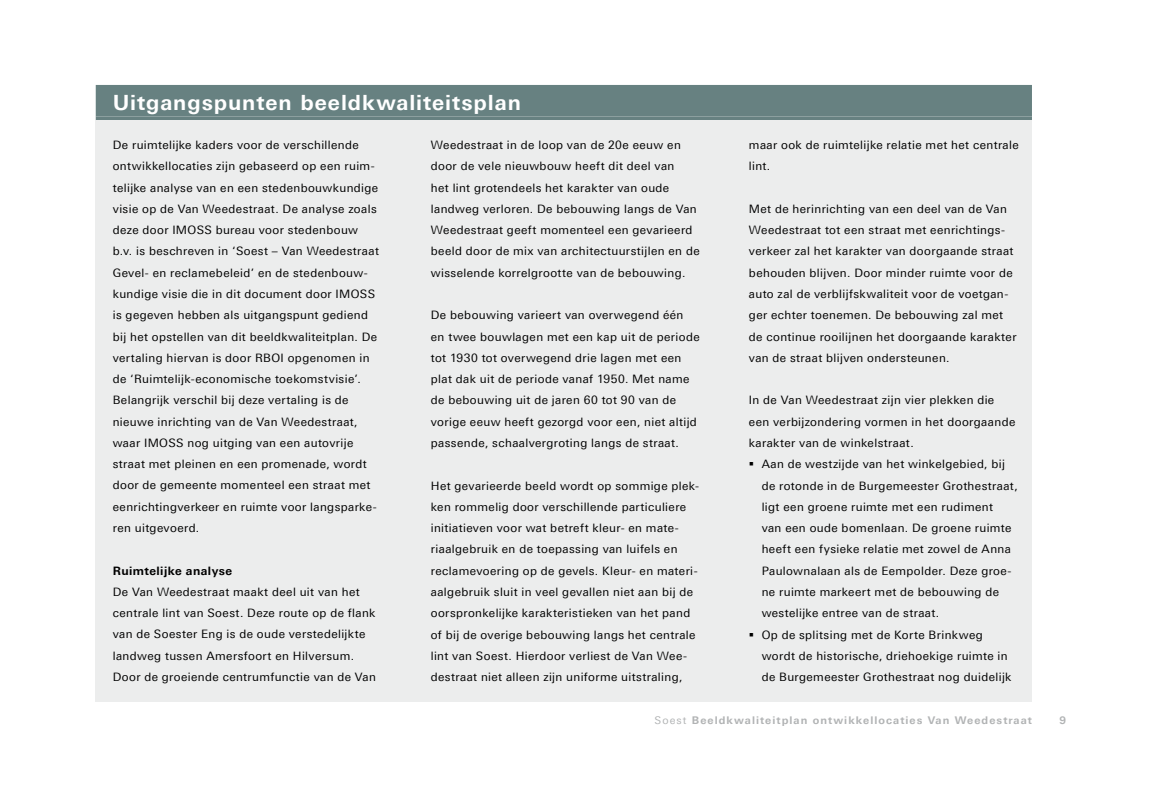
<style>
.page{position:relative;width:1149px;height:798px;background:#fff}
.page>*{position:absolute;margin:0;border:0;box-sizing:border-box;transform-origin:0 0}
.t1{font:700 21px "LT Univers Basic";letter-spacing:.045em;color:#fff}
.t2{font:11.7px/21.3px "LT Univers Basic";letter-spacing:.035em;color:#000}
.t3{font:700 11.7px "LT Univers Basic";letter-spacing:.035em;color:#000}
.t4{font:700 10.65px "LT Univers Basic";letter-spacing:.1em;color:#b1b3b4}
.t5{font:700 10.5px "LT Univers Basic";color:#b1b3b4}
.s1{font-weight:400}
</style>
<div class="page">
<div style="left:96px;top:85px;width:935px;height:31px;background:#678181"></div>
<div style="left:96px;top:116px;width:935px;height:6px;background:#678181"></div>
<div style="left:96px;top:120px;width:935px;height:582px;background:#eceded"></div>
<h1 class="t1" style="left:113px;top:90px;width:409px">Uitgangspunten beeldkwaliteitsplan</h1>
<p class="t2" style="left:113px;top:134px;width:267px">De ruimtelijke kaders voor de verschillende ontwikkellocaties zijn gebaseerd op een ruim&shy;telijke analyse van en een stedenbouwkundige visie op de Van Weedestraat. De analyse zoals deze door IMOSS bureau voor stedenbouw b.v. is beschreven in ‘Soest – Van Weedestraat Gevel- en reclamebeleid’ en de stedenbouw&shy;kundige visie die in dit document door IMOSS is gegeven hebben als uitgangspunt gediend bij het opstellen van dit beeldkwaliteitplan. De vertaling hiervan is door RBOI opgenomen in de ‘Ruimtelijk-economische toekomstvisie’.<br>Belangrijk verschil bij deze vertaling is de nieuwe inrichting van de Van Weedestraat, waar IMOSS nog uitging van een autovrije straat met pleinen en een promenade, wordt door de gemeente momenteel een straat met eenrichtingverkeer en ruimte voor langsparke&shy;ren uitgevoerd.</p>
<p class="t3" style="left:113px;top:563px;width:121px">Ruimtelijke analyse</p>
<p class="t2" style="left:113px;top:581px;width:265px">De Van Weedestraat maakt deel uit van het centrale lint van Soest. Deze route op de flank van de Soester Eng is de oude verstedelijkte landweg tussen Amersfoort en Hilversum.<br>Door de groeiende centrumfunctie van de Van</p>
<p class="t2" style="left:430px;top:134px;width:270px">Weedestraat in de loop van de 20e eeuw en door de vele nieuwbouw heeft dit deel van<br>het lint grotendeels het karakter van oude landweg verloren. De bebouwing langs de Van Weedestraat geeft momenteel een gevarieerd beeld door de mix van architectuurstijlen en de wisselende korrelgrootte van de bebouwing.</p>
<p class="t2" style="left:430px;top:304px;width:270px">De bebouwing varieert van overwegend één en twee bouwlagen met een kap uit de periode tot 1930 tot overwegend drie lagen met een plat dak uit de periode vanaf 1950. Met name de bebouwing uit de jaren 60 tot 90 van de vorige eeuw heeft gezorgd voor een, niet altijd passende, schaalvergroting langs de straat.</p>
<p class="t2" style="left:430px;top:474px;width:270px">Het gevarieerde beeld wordt op sommige plek&shy;ken rommelig door verschillende particuliere initiatieven voor wat betreft kleur- en mate&shy;riaalgebruik en de toepassing van luifels en reclamevoering op de gevels. Kleur- en materi&shy;aalgebruik sluit in veel gevallen niet aan bij de oorspronkelijke karakteristieken van het pand of bij de overige bebouwing langs het centrale lint van Soest. Hierdoor verliest de Van Wee&shy;destraat niet alleen zijn uniforme uitstraling,</p>
<p class="t2" style="left:748px;top:134px;width:271px">maar ook de ruimtelijke relatie met het centrale lint.</p>
<p class="t2" style="left:748px;top:198px;width:269px">Met de herinrichting van een deel van de Van Weedestraat tot een straat met eenrichtings&shy;verkeer zal het karakter van doorgaande straat behouden blijven. Door minder ruimte voor de auto zal de verblijfskwaliteit voor de voetgan&shy;ger echter toenemen. De bebouwing zal met de continue rooilijnen het doorgaande karakter van de straat blijven ondersteunen.</p>
<p class="t2" style="left:748px;top:389px;width:268px">In de Van Weedestraat zijn vier plekken die een verbijzondering vormen in het doorgaande karakter van de winkelstraat.</p>
<p class="t2" style="left:761px;top:453px;width:257px">Aan de westzijde van het winkelgebied, bij de rotonde in de Burgemeester Grothestraat, ligt een groene ruimte met een rudiment<br>van een oude bomenlaan. De groene ruimte heeft een fysieke relatie met zowel de Anna Paulownalaan als de Eempolder. Deze groe&shy;ne ruimte markeert met de bebouwing de westelijke entree van de straat.<br>Op de splitsing met de Korte Brinkweg wordt de historische, driehoekige ruimte in de Burgemeester Grothestraat nog duidelijk</p>
<p class="t4" style="left:654px;top:713px;width:379px"><span class="s1">Soest</span> Beeldkwaliteitplan ontwikkellocaties Van Weedestraat</p>
<p class="t5" style="left:1059px;top:713px;width:8px">9</p>
</div>
